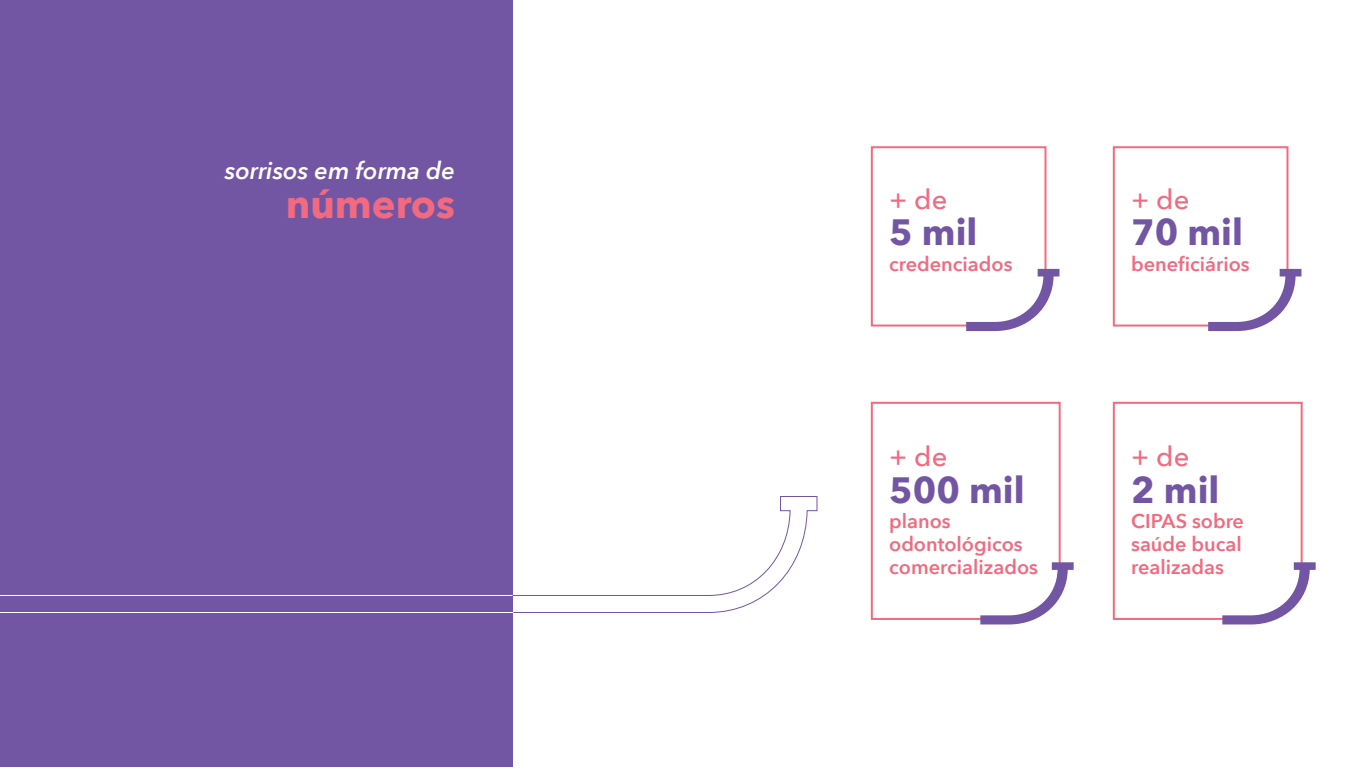
<style>
.page{position:relative;width:1366px;height:768px;background:#fff}
.page>*{position:absolute;margin:0;border:0;box-sizing:border-box;transform-origin:0 0}
.t1{font:700 40px "Avenir Next";color:#f16a80}
.t2{font:700 36.5px "Avenir Next";color:#7356a3}
.t3{font:500 27.4px "Avenir Next";color:#f16a80}
.t4{font:italic 600 24px "Avenir Next";color:#fff}
.t5{font:600 19.9px/23px "Avenir Next";color:#f16a80}
</style>
<div class="page">
<div style="left:0;top:0;width:513px;height:768px;background:#7356a3"></div>
<svg style="left:870px;top:146px;width:189px;height:185px"></svg>
<svg style="left:1112px;top:146px;width:189px;height:185px"></svg>
<svg style="left:872px;top:403px;width:202px;height:221px"></svg>
<svg style="left:1114px;top:403px;width:202px;height:221px"></svg>
<svg style="left:0;top:595px;width:512px;height:18px"></svg>
<svg style="left:512px;top:496px;width:306px;height:117px"></svg>
<p class="t4" style="left:225px;top:150px;width:232px">sorrisos em forma de</p>
<p class="t1" style="left:286px;top:170px;width:171px">números</p>
<p class="t3" style="left:889px;top:176px;width:60px">+ de</p>
<p class="t2" style="left:889px;top:201px;width:90px">5 mil</p>
<p class="t5" style="left:889px;top:252px;width:125px">credenciados</p>
<p class="t3" style="left:889px;top:433px;width:60px">+ de</p>
<p class="t2" style="left:889px;top:458px;width:137px">500 mil</p>
<p class="t5" style="left:889px;top:509px;width:150px">planos odontológicos comercializados</p>
<p class="t3" style="left:1131px;top:176px;width:60px">+ de</p>
<p class="t2" style="left:1131px;top:201px;width:113px">70 mil</p>
<p class="t5" style="left:1131px;top:252px;width:120px">beneficiários</p>
<p class="t3" style="left:1131px;top:433px;width:60px">+ de</p>
<p class="t2" style="left:1131px;top:458px;width:90px">2 mil</p>
<p class="t5" style="left:1131px;top:509px;width:114px;text-align:justify">CIPAS sobre saúde bucal realizadas</p>
</div>
